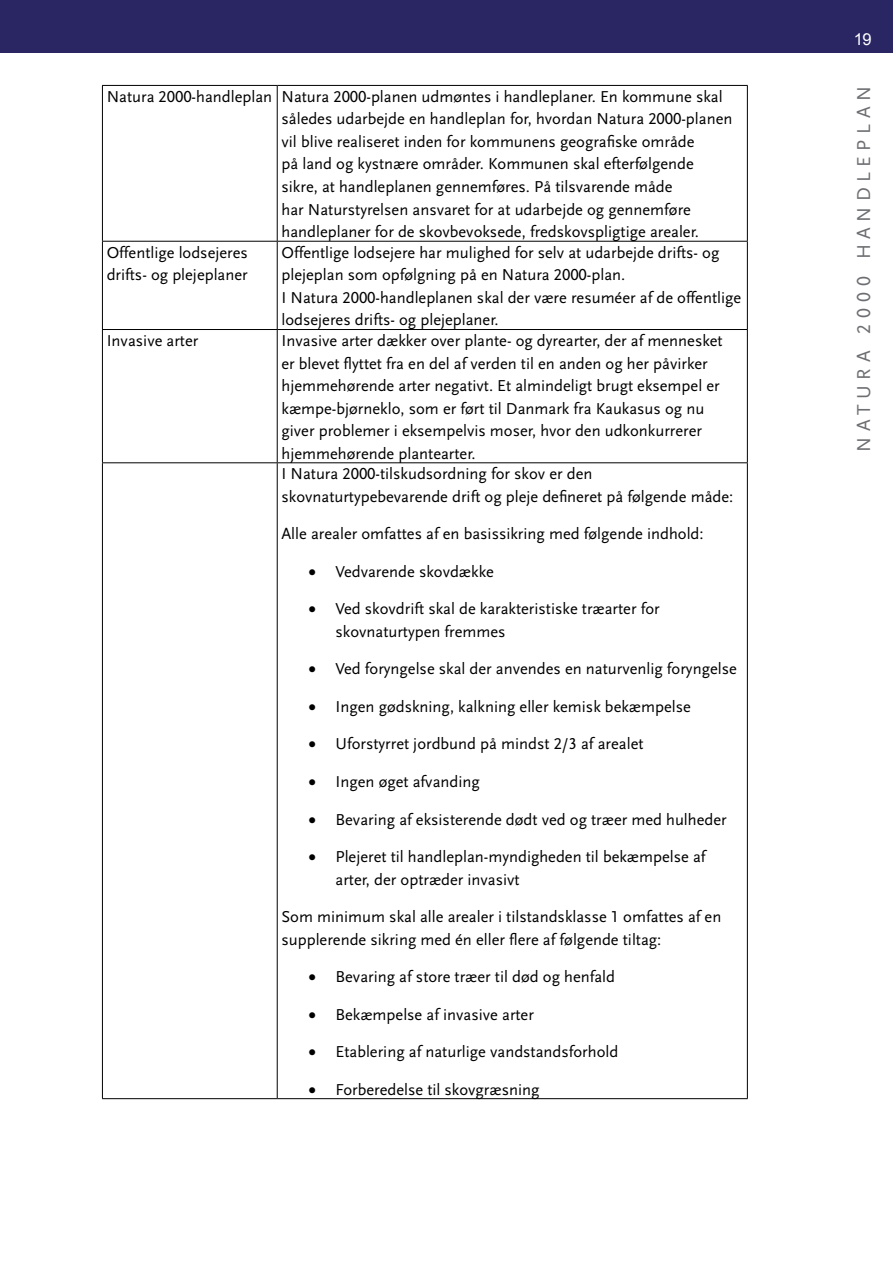
<style>
.page{position:relative;width:893px;height:1263px;background:#fff}
.page>*{position:absolute;margin:0;border:0;box-sizing:border-box;transform-origin:0 0}
.t1{font:19.5px "Scala Sans LF";letter-spacing:.29em;color:#6d6e71}
.t2{font:16.5px/22.5px "Scala Sans LF";color:#000}
.t3{font:16.5px "Arial";color:#fff}
</style>
<div class="page">
<div style="left:0;top:0;width:893px;height:53px;background:#292663"></div>
<hr style="left:102px;top:85px;width:175px;height:1px;background:#000">
<hr style="left:102px;top:86px;width:1px;height:155px;background:#000">
<hr style="left:277px;top:85px;width:471px;height:1px;background:#000">
<hr style="left:277px;top:86px;width:1px;height:155px;background:#000">
<hr style="left:747px;top:86px;width:1px;height:155px;background:#000">
<hr style="left:102px;top:241px;width:175px;height:1px;background:#000">
<hr style="left:102px;top:242px;width:1px;height:87px;background:#000">
<hr style="left:277px;top:241px;width:471px;height:1px;background:#000">
<hr style="left:277px;top:242px;width:1px;height:87px;background:#000">
<hr style="left:747px;top:242px;width:1px;height:87px;background:#000">
<hr style="left:102px;top:329px;width:175px;height:1px;background:#000">
<hr style="left:102px;top:330px;width:1px;height:132px;background:#000">
<hr style="left:277px;top:329px;width:471px;height:1px;background:#000">
<hr style="left:277px;top:330px;width:1px;height:132px;background:#000">
<hr style="left:747px;top:330px;width:1px;height:132px;background:#000">
<hr style="left:102px;top:462px;width:175px;height:1px;background:#000">
<hr style="left:102px;top:463px;width:1px;height:635px;background:#000">
<hr style="left:277px;top:462px;width:471px;height:1px;background:#000">
<hr style="left:277px;top:463px;width:1px;height:635px;background:#000">
<hr style="left:747px;top:463px;width:1px;height:635px;background:#000">
<hr style="left:102px;top:1098px;width:175px;height:1px;background:#000">
<hr style="left:277px;top:1098px;width:471px;height:1px;background:#000">
<p class="t2" style="left:281px;top:86px;width:452px;text-indent:-175px">Natura 2000-handleplan Natura 2000-planen udmøntes i handleplaner. En kommune skal således udarbejde en handleplan for, hvordan Natura 2000-planen vil blive realiseret inden for kommunens geografiske område<br>på land og kystnære områder. Kommunen skal efterfølgende sikre, at handleplanen gennemføres. På tilsvarende måde<br>har Naturstyrelsen ansvaret for at udarbejde og gennemføre handleplaner for de skovbevoksede, fredskovspligtige arealer.</p>
<p class="t2" style="left:107px;top:241px;width:143px">Offentlige lodsejeres drifts- og plejeplaner</p>
<p class="t2" style="left:281px;top:241px;width:461px">Offentlige lodsejere har mulighed for selv at udarbejde drifts- og plejeplan som opfølgning på en Natura 2000-plan.<br>I Natura 2000-handleplanen skal der være resuméer af de offentlige lodsejeres drifts- og plejeplaner.</p>
<p class="t2" style="left:107px;top:330px;width:93px">Invasive arter</p>
<p class="t2" style="left:281px;top:330px;width:443px">Invasive arter dækker over plante- og dyrearter, der af mennesket er blevet flyttet fra en del af verden til en anden og her påvirker hjemmehørende arter negativt. Et almindeligt brugt eksempel er kæmpe-bjørneklo, som er ført til Danmark fra Kaukasus og nu giver problemer i eksempelvis moser, hvor den udkonkurrerer hjemmehørende plantearter.</p>
<p class="t2" style="left:281px;top:463px;width:453px">I Natura 2000-tilskudsordning for skov er den skovnaturtypebevarende drift og pleje defineret på følgende måde:</p>
<p class="t2" style="left:281px;top:523px;width:424px">Alle arealer omfattes af en basissikring med følgende indhold:</p>
<p class="t2" style="left:308px;top:561px;width:187px">• Vedvarende skovdække</p>
<p class="t2" style="left:335px;top:598px;width:326px;text-indent:-27px">• Ved skovdrift skal de karakteristiske træarter for skovnaturtypen fremmes</p>
<p class="t2" style="left:308px;top:658px;width:430px">• Ved foryngelse skal der anvendes en naturvenlig foryngelse</p>
<p class="t2" style="left:308px;top:696px;width:384px">• Ingen gødskning, kalkning eller kemisk bekæmpelse</p>
<p class="t2" style="left:308px;top:733px;width:336px">• Uforstyrret jordbund på mindst 2/3 af arealet</p>
<p class="t2" style="left:308px;top:771px;width:173px">• Ingen øget afvanding</p>
<p class="t2" style="left:308px;top:808px;width:420px">• Bevaring af eksisterende dødt ved og træer med hulheder</p>
<p class="t2" style="left:335px;top:846px;width:372px;text-indent:-27px">• Plejeret til handleplan-myndigheden til bekæmpelse af arter, der optræder invasivt</p>
<p class="t2" style="left:281px;top:906px;width:441px">Som minimum skal alle arealer i tilstandsklasse 1 omfattes af en supplerende sikring med én eller flere af følgende tiltag:</p>
<p class="t2" style="left:308px;top:966px;width:308px">• Bevaring af store træer til død og henfald</p>
<p class="t2" style="left:308px;top:1003px;width:227px">• Bekæmpelse af invasive arter</p>
<p class="t2" style="left:308px;top:1041px;width:311px">• Etablering af naturlige vandstandsforhold</p>
<p class="t2" style="left:308px;top:1078px;width:233px">• Forberedelse til skovgræsning</p>
<p class="t3" style="left:854px;top:28px;width:19px">19</p>
<p class="t1" style="left:853px;top:452px;width:363px;rotate:-90deg">Natura 2000 han dleplan</p>
</div>
